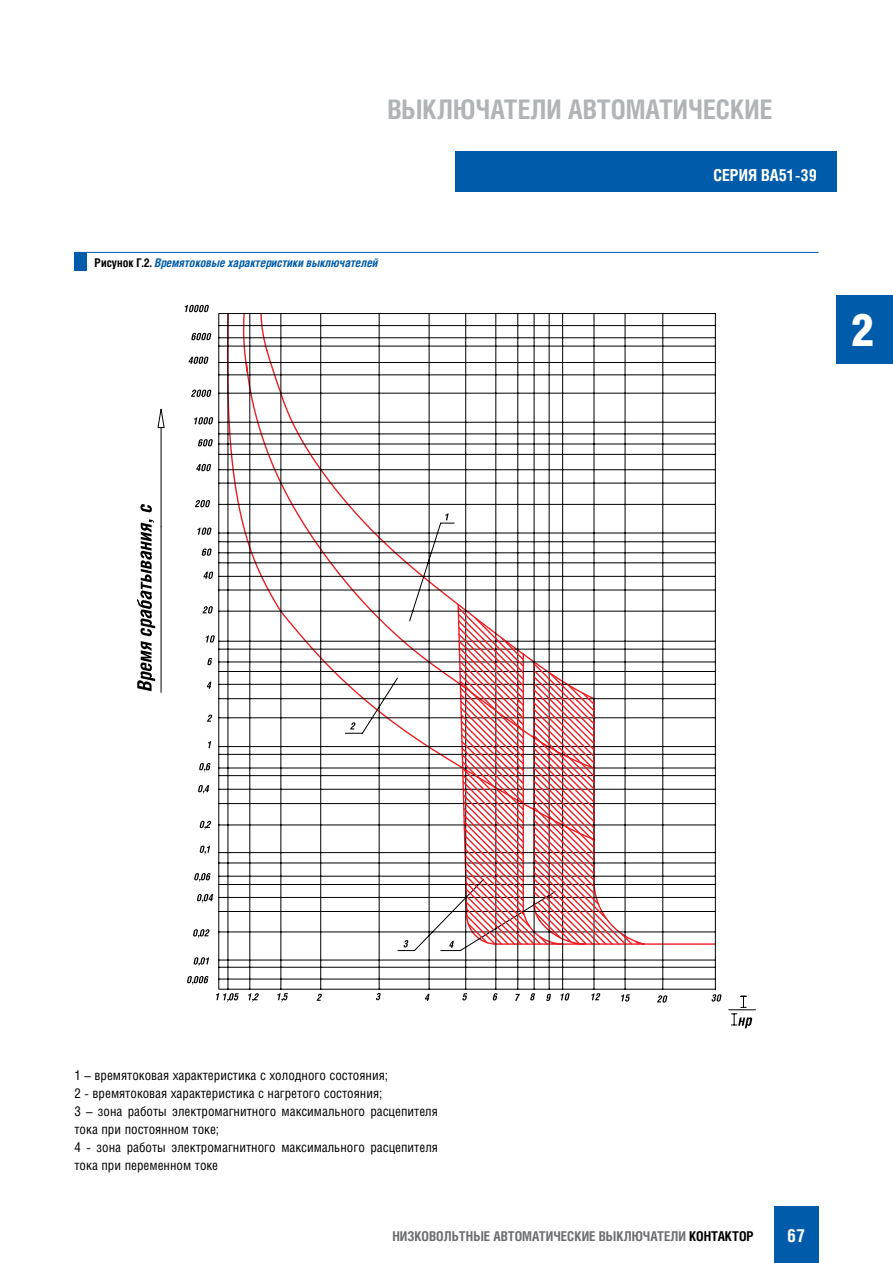
<style>
.page{position:relative;width:893px;height:1263px;background:#fff}
.page>*{position:absolute;margin:0;border:0;box-sizing:border-box;transform-origin:0 0}
.t1{font:900 45px "Helios Cond";color:#fff}
.t2{font:700 27px "Helios Cond";color:#b1b4b6}
.t3{font:700 18px "Helios Cond";color:#fff}
.t4{font:700 16.5px "Helios Cond";color:#fff}
.t5{font:13.5px/18px "Helios Cond";color:#000}
.t6{font:700 13.5px "Helios Cond";color:#6d6e71}
.t7{font:italic 700 12px "Helios Cond";color:#005cab}
.s1{font-style:normal;color:#000}
.s2{color:#000}
</style>
<div class="page">
<div style="left:455px;top:151px;width:381px;height:40px;background:#005cab"></div>
<div style="left:836px;top:296px;width:57px;height:68px;background:#005cab"></div>
<div style="left:774px;top:1206px;width:45px;height:57px;background:#005cab"></div>
<div style="left:74px;top:252px;width:13px;height:18px;background:#005cab"></div>
<hr style="left:74px;top:252px;width:745px;height:1px;background:#005cab">
<svg style="left:218px;top:313px;width:538px;height:698px"></svg>
<svg style="left:445px;top:513px;width:4px;height:7px"></svg>
<svg style="left:350px;top:722px;width:5px;height:7px"></svg>
<svg style="left:404px;top:940px;width:4px;height:7px"></svg>
<svg style="left:317px;top:994px;width:5px;height:7px"></svg>
<svg style="left:376px;top:993px;width:5px;height:7px"></svg>
<svg style="left:425px;top:994px;width:5px;height:7px"></svg>
<svg style="left:462px;top:993px;width:5px;height:7px"></svg>
<svg style="left:493px;top:993px;width:4px;height:7px"></svg>
<svg style="left:515px;top:994px;width:5px;height:7px"></svg>
<svg style="left:530px;top:993px;width:5px;height:7px"></svg>
<svg style="left:546px;top:994px;width:5px;height:7px"></svg>
<svg style="left:560px;top:993px;width:9px;height:7px"></svg>
<svg style="left:591px;top:993px;width:9px;height:7px"></svg>
<svg style="left:621px;top:994px;width:9px;height:7px"></svg>
<svg style="left:657px;top:995px;width:10px;height:8px"></svg>
<svg style="left:712px;top:994px;width:9px;height:7px"></svg>
<svg style="left:208px;top:741px;width:3px;height:7px"></svg>
<svg style="left:207px;top:714px;width:5px;height:8px"></svg>
<svg style="left:207px;top:682px;width:4px;height:7px"></svg>
<svg style="left:207px;top:658px;width:5px;height:7px"></svg>
<svg style="left:206px;top:635px;width:9px;height:8px"></svg>
<svg style="left:202px;top:606px;width:11px;height:7px"></svg>
<svg style="left:203px;top:571px;width:10px;height:8px"></svg>
<svg style="left:202px;top:548px;width:10px;height:8px"></svg>
<svg style="left:197px;top:527px;width:14px;height:8px"></svg>
<svg style="left:195px;top:500px;width:15px;height:7px"></svg>
<svg style="left:196px;top:464px;width:15px;height:7px"></svg>
<svg style="left:198px;top:439px;width:15px;height:7px"></svg>
<svg style="left:194px;top:417px;width:19px;height:7px"></svg>
<svg style="left:191px;top:390px;width:20px;height:7px"></svg>
<svg style="left:189px;top:357px;width:19px;height:7px"></svg>
<svg style="left:191px;top:333px;width:20px;height:7px"></svg>
<svg style="left:185px;top:305px;width:24px;height:7px"></svg>
<hr style="left:161px;top:428px;width:1px;height:99px;background:#000">
<svg style="left:137px;top:519px;width:18px;height:172px"></svg>
<svg style="left:140px;top:504px;width:12px;height:8px"></svg>
<hr style="left:161px;top:527px;width:1px;height:165px;background:#000">
<svg style="left:199px;top:763px;width:12px;height:9px"></svg>
<svg style="left:198px;top:785px;width:11px;height:9px"></svg>
<svg style="left:200px;top:821px;width:11px;height:8px"></svg>
<svg style="left:200px;top:845px;width:10px;height:9px"></svg>
<svg style="left:194px;top:873px;width:17px;height:9px"></svg>
<svg style="left:197px;top:894px;width:16px;height:9px"></svg>
<svg style="left:193px;top:929px;width:17px;height:9px"></svg>
<svg style="left:194px;top:957px;width:15px;height:9px"></svg>
<svg style="left:187px;top:976px;width:21px;height:9px"></svg>
<svg style="left:216px;top:993px;width:23px;height:9px"></svg>
<svg style="left:248px;top:993px;width:11px;height:9px"></svg>
<svg style="left:277px;top:993px;width:11px;height:9px"></svg>
<svg style="left:157px;top:408px;width:8px;height:21px"></svg>
<svg style="left:449px;top:606px;width:191px;height:342px"></svg>
<svg style="left:731px;top:996px;width:21px;height:32px"></svg>
<h2 class="t2" style="left:387px;top:91px;width:387px">ВЫКЛЮЧАТЕЛИ АВТОМАТИЧЕСКИЕ</h2>
<p class="t4" style="left:713px;top:164px;width:105px">СЕРИЯ ВА51-39</p>
<p class="t7" style="left:94px;top:255px;width:285px"><span class="s1">Рисунок Г.2.</span> Времятоковые характеристики выключателей</p>
<h1 class="t1" style="left:851px;top:302px;width:24px">2</h1>
<p class="t5" style="left:74px;top:1066px;width:365px">1 – времятоковая характеристика с холодного состояния;<br>2 - времятоковая характеристика с нагретого состояния;<br>3 – зона работы электромагнитного максимального расцепителя тока при постоянном токе;<br>4 - зона работы электромагнитного максимального расцепителя тока при переменном токе</p>
<p class="t6" style="left:392px;top:1227px;width:363px">НИЗКОВОЛЬТНЫЕ АВТОМАТИЧЕСКИЕ ВЫКЛЮЧАТЕЛИ <span class="s2">КОНТАКТОР</span></p>
<h3 class="t3" style="left:787px;top:1223px;width:19px">67</h3>
</div>
